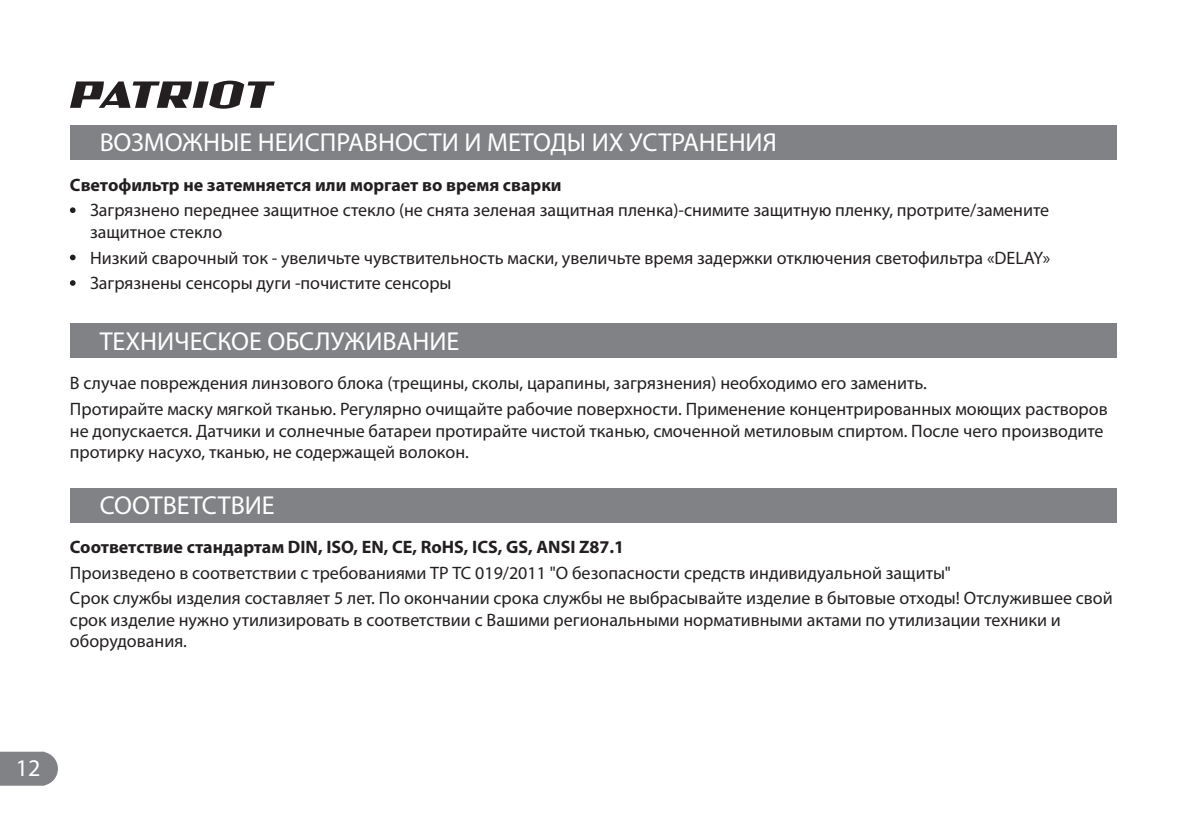
<style>
.page{position:relative;width:1187px;height:835px;background:#fff}
.page>*{position:absolute;margin:0;border:0;box-sizing:border-box;transform-origin:0 0}
.t1{font:26px "Myriad Pro";color:#fff}
.t2{font:24px "Myriad Pro";color:#fff}
.t3{font:18px/21.6px "Myriad Pro";color:#231f20}
.t4{font:700 18px "Myriad Pro";color:#231f20}
</style>
<div class="page">
<div style="left:70px;top:125px;width:1047px;height:34px;background:#808285"></div>
<svg style="left:70px;top:81px;width:205px;height:28px"></svg>
<svg style="left:0;top:752px;width:58px;height:34px"></svg>
<div style="left:70px;top:324px;width:1047px;height:34px;background:#808285"></div>
<div style="left:70px;top:488px;width:1047px;height:34px;background:#808285"></div>
<svg style="left:70px;top:207px;width:6px;height:6px"></svg>
<svg style="left:70px;top:255px;width:6px;height:5px"></svg>
<svg style="left:70px;top:280px;width:6px;height:6px"></svg>
<h1 class="t1" style="left:100px;top:130px;width:678px">ВОЗМОЖНЫЕ НЕИСПРАВНОСТИ И МЕТОДЫ ИХ УСТРАНЕНИЯ</h1>
<p class="t4" style="left:70px;top:176px;width:493px">Светофильтр не затемняется или моргает во время сварки</p>
<p class="t3" style="left:90px;top:200px;width:960px">Загрязнено переднее защитное стекло (не снята зеленая защитная пленка)-снимите защитную пленку, протрите/замените защитное стекло</p>
<p class="t3" style="left:90px;top:245px;width:962px;line-height:25.6px">Низкий сварочный ток - увеличьте чувствительность маски, увеличьте время задержки отключения светофильтра «DELAY»<br>Загрязнены сенсоры дуги -почистите сенсоры</p>
<h1 class="t1" style="left:100px;top:329px;width:361px">ТЕХНИЧЕСКОЕ ОБСЛУЖИВАНИЕ</h1>
<p class="t3" style="left:70px;top:371px;width:1039px;line-height:25.6px">В случае повреждения линзового блока (трещины, сколы, царапины, загрязнения) необходимо его заменить.<br>Протирайте маску мягкой тканью. Регулярно очищайте рабочие поверхности. Применение концентрированных моющих растворов</p>
<p class="t3" style="left:70px;top:420px;width:1035px">не допускается. Датчики и солнечные батареи протирайте чистой тканью, смоченной метиловым спиртом. После чего производите протирку насухо, тканью, не содержащей волокон.</p>
<h1 class="t1" style="left:100px;top:493px;width:177px">СООТВЕТСТВИЕ</h1>
<p class="t4" style="left:70px;top:538px;width:556px">Соответствие стандартам DIN, ISO, EN, СЕ, RoHS, ICS, GS, ANSI Z87.1</p>
<p class="t3" style="left:70px;top:560px;width:1044px;line-height:25.6px">Произведено в соответствии с требованиями ТР ТС 019/2011 "О безопасности средств индивидуальной защиты"<br>Срок службы изделия составляет 5 лет. По окончании срока службы не выбрасывайте изделие в бытовые отходы! Отслужившее свой</p>
<p class="t3" style="left:70px;top:610px;width:992px">срок изделие нужно утилизировать в соответствии с Вашими региональными нормативными актами по утилизации техники и оборудования.</p>
<h2 class="t2" style="left:16px;top:756px;width:26px">12</h2>
</div>
